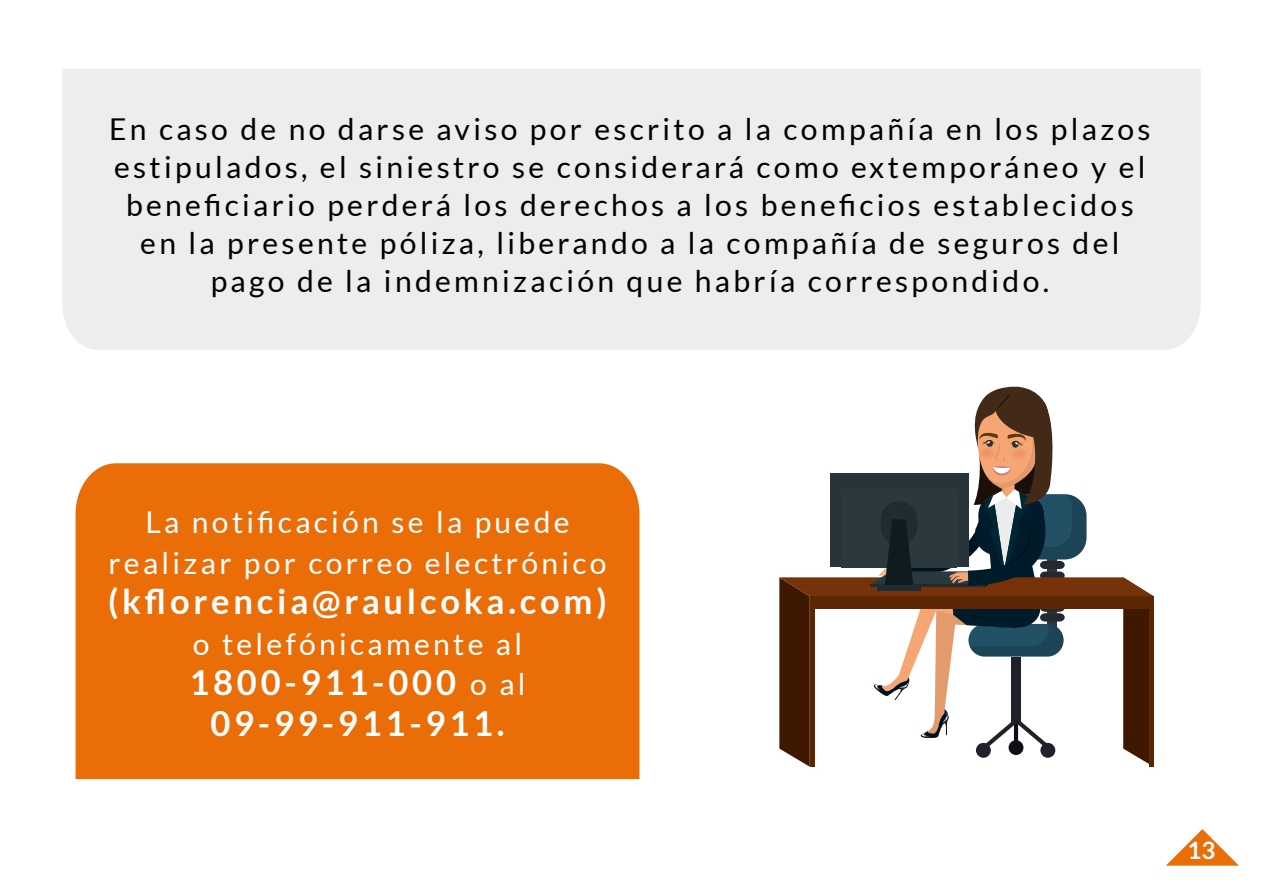
<style>
.page{position:relative;width:1263px;height:893px;background:#fff}
.page>*{position:absolute;margin:0;border:0;box-sizing:border-box;transform-origin:0 0}
.t1{font:700 34.5px/40.5px "Lato";letter-spacing:.11em;color:#fff;text-align:center}
.t2{font:30.15px/38px "Lato";letter-spacing:.11em;color:#000;text-align:center}
.t3{font:30.15px/40.5px "Lato";letter-spacing:.11em;color:#fff;text-align:center}
.t4{font:700 24px "Lato";color:#fff}
.s1{font-weight:400;font-size:30.15px}
</style>
<div class="page">
<svg style="left:1166px;top:829px;width:73px;height:37px"></svg>
<div style="left:76px;top:463px;width:563px;height:316px;background:#ea6d07"></div>
<div style="left:62px;top:69px;width:1139px;height:281px;background:#ededed"></div>
<svg style="left:779px;top:386px;width:375px;height:381px"></svg>
<p class="t2" style="left:109px;top:110px;width:1043px">En caso de no darse aviso por escrito a la compañía en los plazos estipulados, el siniestro se considerará como extemporáneo y el beneficiario perderá los derechos a los beneficios establecidos en la presente póliza, liberando a la compañía de seguros del pago de la indemnización que habría correspondido.</p>
<p class="t3" style="left:109px;top:502px;width:499px">La notificación se la puede realizar por correo electrónico</p>
<p class="t1" style="left:108px;top:581px;width:500px">(kflorencia@raulcoka.com)</p>
<p class="t3" style="left:193px;top:623px;width:331px">o telefónicamente al</p>
<p class="t1" style="left:189px;top:662px;width:338px">1800-911-000 <span class="s1">o al<br></span>09-99-911-911.</p>
<p class="t4" style="left:1187px;top:837px;width:29px">13</p>
</div>
